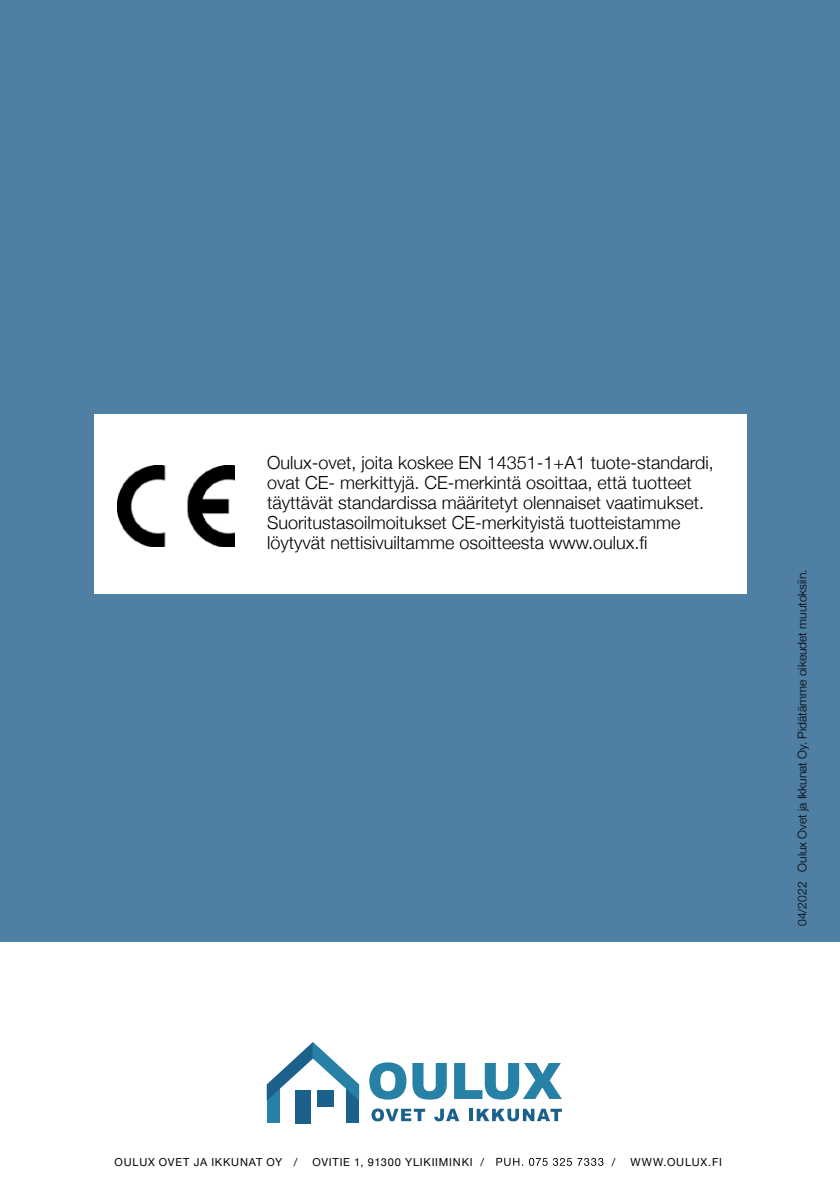
<style>
.page{position:relative;width:840px;height:1191px;background:#fff}
.page>*{position:absolute;margin:0;border:0;box-sizing:border-box;transform-origin:0 0}
.t1{font:300 18px/20px "Helvetica Neue";color:#000}
.t2{font:300 12px "Helvetica Neue";color:#000}
.t3{font:11px "Helvetica Neue";letter-spacing:.07em;color:#000}
.s1{color:#fff}
</style>
<div class="page">
<div style="left:0;top:0;width:839px;height:941px;background:#4f7fa3"></div>
<div style="left:94px;top:414px;width:652px;height:179px;background:#fff"></div>
<img style="left:117px;top:465px;width:117px;height:82px">
<div style="left:266px;top:1084px;width:13px;height:39px;background:#2780a6"></div>
<div style="left:346px;top:1084px;width:13px;height:39px;background:#1c618b"></div>
<svg style="left:266px;top:1042px;width:93px;height:58px"></svg>
<div style="left:295px;top:1090px;width:16px;height:33px;background:#1c618b"></div>
<div style="left:317px;top:1090px;width:17px;height:16px;background:#1c618b"></div>
<svg style="left:369px;top:1062px;width:37px;height:37px"></svg>
<svg style="left:412px;top:1063px;width:34px;height:36px"></svg>
<svg style="left:454px;top:1063px;width:107px;height:36px"></svg>
<svg style="left:371px;top:1108px;width:54px;height:13px"></svg>
<svg style="left:434px;top:1108px;width:25px;height:13px"></svg>
<svg style="left:469px;top:1108px;width:3px;height:13px"></svg>
<svg style="left:476px;top:1108px;width:85px;height:13px"></svg>
<p class="t1" style="left:267px;top:451px;width:448px">Oulux-ovet, joita koskee EN 14351-1+A1 tuote-standardi, ovat CE- merkittyjä. CE-merkintä osoittaa, että tuotteet täyttävät standardissa määritetyt olennaiset vaatimukset.<br>Suoritustasoilmoitukset CE-merkityistä tuotteistamme löytyvät nettisivuiltamme osoitteesta www.oulux.fi</p>
<p class="t2" style="left:792px;top:926px;width:358px;rotate:-90deg">04/2022 Oulux Ovet ja Ikkunat Oy. Pidätämme oikeudet muutoksiin.</p>
<p class="t3" style="left:115px;top:1153px;width:184px">OULUX OVET JA IKKUNAT OY /</p>
<p class="t3" style="left:312px;top:1153px;width:304px">OVITIE 1, 91300 YLIKIIMINKI / <span class="s1">PUH. 075 325 7333</span> /</p>
<p class="t3" style="left:630px;top:1153px;width:93px">WWW.OULUX.FI</p>
</div>
